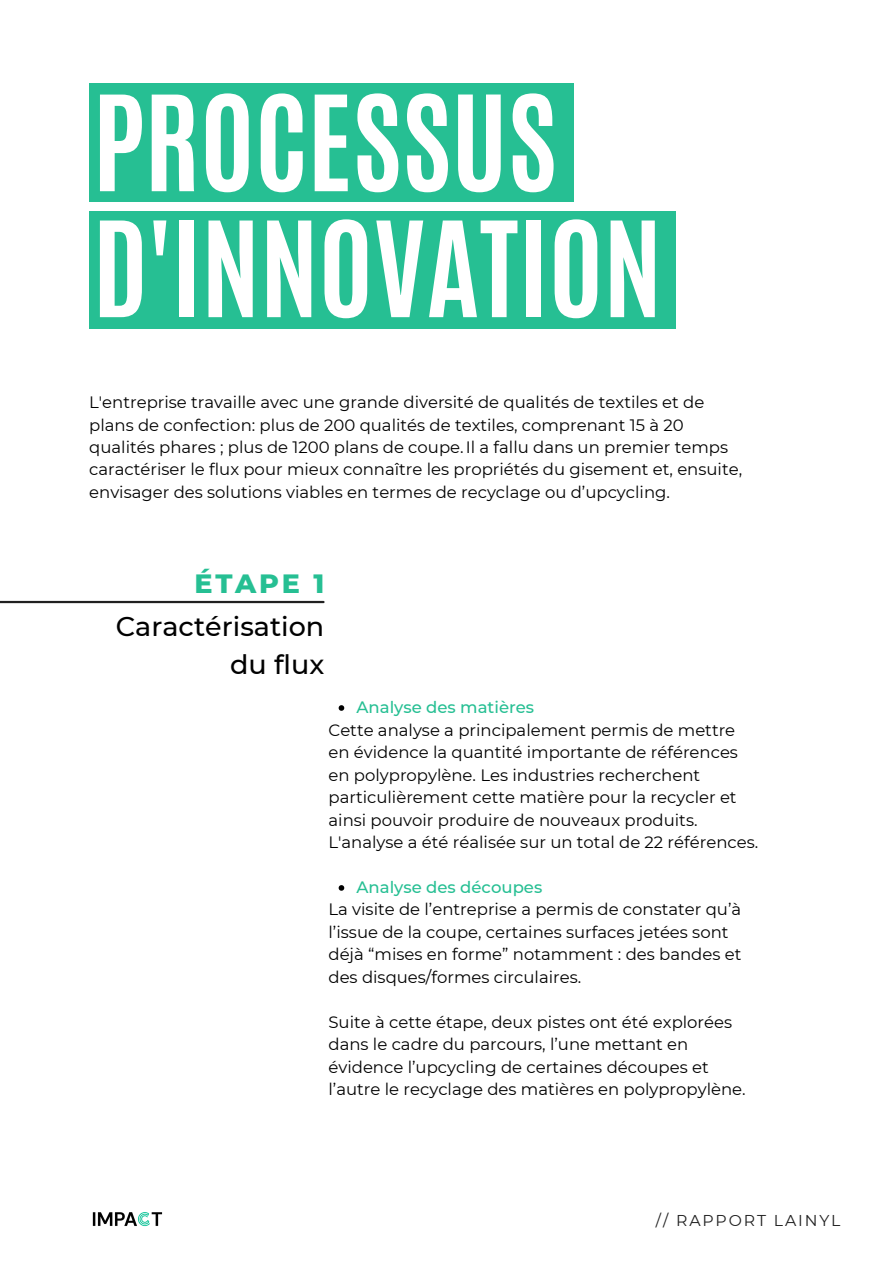
<style>
.page{position:relative;width:893px;height:1264px;background:#fff}
.page>*{position:absolute;margin:0;border:0;box-sizing:border-box;transform-origin:0 0}
.t1{font:700 112.35px "Antonio";color:#fff}
.t2{font:500 27px/37px "Montserrat";color:#000;text-align:right}
.t3{font:800 27px "Montserrat";letter-spacing:.1em;color:#26bf93}
.t4{font:16.5px/22.5px "Montserrat";color:#000}
.t5{font:500 16.5px "Montserrat";color:#26bf93}
.t6{font:15.75px "Montserrat";letter-spacing:.12em;color:#202020}
</style>
<div class="page">
<div style="left:89px;top:211px;width:586px;height:118px;background:#26bf93"></div>
<div style="left:89px;top:83px;width:484px;height:119px;background:#26bf93"></div>
<hr style="left:0;top:601px;width:323px;height:2px;background:#202020">
<img style="left:93px;top:1212px;width:69px;height:14px">
<svg style="left:338px;top:705px;width:6px;height:5px"></svg>
<svg style="left:338px;top:885px;width:6px;height:5px"></svg>
<p class="t1" style="left:93px;top:63px;width:466px">PROCESSUS</p>
<p class="t1" style="left:93px;top:189px;width:570px">D'INNOVATION</p>
<p class="t4" style="left:89px;top:391px;width:654px">L'entreprise travaille avec une grande diversité de qualités de textiles et de plans de confection: plus de 200 qualités de textiles, comprenant 15 à 20 qualités phares ; plus de 1200 plans de coupe.Il a fallu dans un premier temps caractériser le flux pour mieux connaître les propriétés du gisement et, ensuite, envisager des solutions viables en termes de recyclage ou d’upcycling.</p>
<p class="t3" style="left:194px;top:567px;width:131px">ÉTAPE 1</p>
<p class="t2" style="left:116px;top:608px;width:210px">Caractérisation du flux</p>
<p class="t5" style="left:356px;top:697px;width:179px">Analyse des matières</p>
<p class="t4" style="left:328px;top:718px;width:431px">Cette analyse a principalement permis de mettre en évidence la quantité importante de références en polypropylène. Les industries recherchent particulièrement cette matière pour la recycler et ainsi pouvoir produire de nouveaux produits.<br>L'analyse a été réalisée sur un total de 22 références.</p>
<p class="t5" style="left:356px;top:877px;width:187px">Analyse des découpes</p>
<p class="t4" style="left:328px;top:898px;width:414px">La visite de l’entreprise a permis de constater qu’à l’issue de la coupe, certaines surfaces jetées sont déjà “mises en forme” notamment : des bandes et des disques/formes circulaires.</p>
<p class="t4" style="left:328px;top:1010px;width:418px">Suite à cette étape, deux pistes ont été explorées dans le cadre du parcours, l’une mettant en évidence l’upcycling de certaines découpes et l’autre le recyclage des matières en polypropylène.</p>
<p class="t6" style="left:656px;top:1210px;width:186px">// RAPPORT LAINYL</p>
</div>
